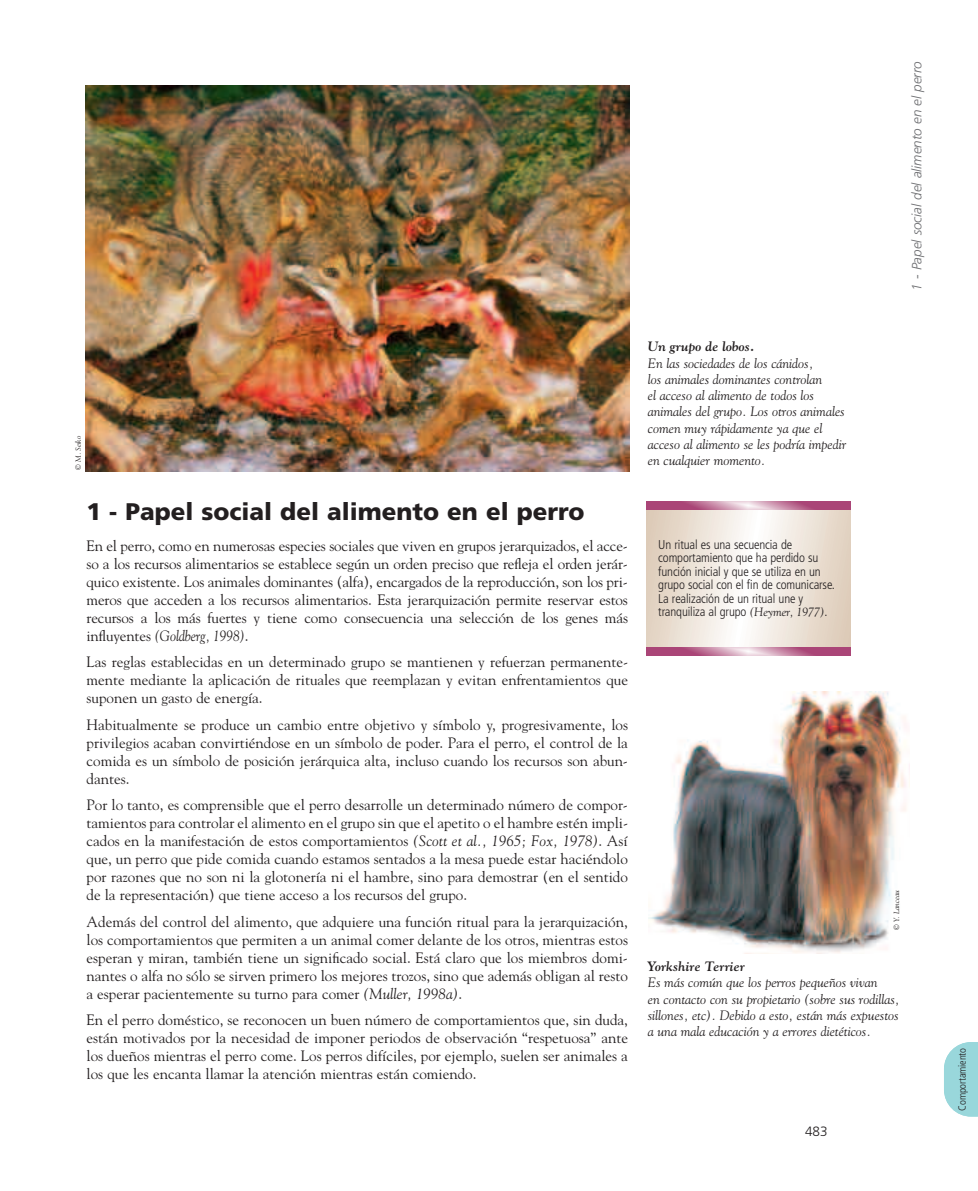
<style>
.page{position:relative;width:978px;height:1191px;background:#fff}
.page>*{position:absolute;margin:0;border:0;box-sizing:border-box;transform-origin:0 0}
.t1{font:900 24px "Frutiger";color:#231f20}
.t2{font:15px/18px "Goudy";color:#231f20;text-align:justify}
.t3{font:italic 13.5px/16.2px "Goudy";color:#231f20}
.t4{font:italic 300 13.5px "Frutiger";color:#6c6d70}
.t5{font:italic 700 13.5px "Goudy";color:#231f20}
.t6{font:300 13.5px "Frutiger";color:#231f20}
.t7{font:300 condensed 12.75px/13.5px "Frutiger";letter-spacing:-.01em;color:#231f20}
.t8{font:300 condensed 10.5px "Frutiger";letter-spacing:-.015em;color:#231f20}
.t9{font:italic 7.5px "Goudy";color:#231f20}
.s1{font-style:italic}
.s2{font-family:"Goudy";font-weight:400;font-style:italic;font-stretch:normal;font-size:12px}
</style>
<div class="page">
<img style="left:85px;top:85px;width:544px;height:386px">
<img style="left:649px;top:692px;width:261px;height:261px">
<svg style="left:646px;top:501px;width:204px;height:154px"></svg>
<svg style="left:944px;top:1042px;width:34px;height:74px;background:#a4dbdf"></svg>
<p class="t4" style="left:911px;top:291px;width:231px;rotate:-90deg">1 - Papel social del alimento en el perro</p>
<p class="t9" style="left:74px;top:470px;width:35px;rotate:-90deg">© M. Seiko</p>
<h1 class="t1" style="left:87px;top:502px;width:499px">1 - Papel social del alimento en el perro</h1>
<p class="t2" style="left:87px;top:536px;width:543px">En el perro, como en numerosas especies sociales que viven en grupos jerarquizados, el acce&shy;so a los recursos alimentarios se establece según un orden preciso que refleja el orden jerár&shy;quico existente. Los animales dominantes (alfa), encargados de la reproducción, son los pri&shy;meros que acceden a los recursos alimentarios. Esta jerarquización permite reservar estos recursos a los más fuertes y tiene como consecuencia una selección de los genes más influyentes <span class="s1">(Goldberg, 1998)</span>.</p>
<p class="t2" style="left:87px;top:653px;width:543px">Las reglas establecidas en un determinado grupo se mantienen y refuerzan permanente&shy;mente mediante la aplicación de rituales que reemplazan y evitan enfrentamientos que suponen un gasto de energía.</p>
<p class="t2" style="left:87px;top:715px;width:543px">Habitualmente se produce un cambio entre objetivo y símbolo y, progresivamente, los privilegios acaban convirtiéndose en un símbolo de poder. Para el perro, el control de la comida es un símbolo de posición jerárquica alta, incluso cuando los recursos son abun&shy;dantes.</p>
<p class="t2" style="left:87px;top:796px;width:543px">Por lo tanto, es comprensible que el perro desarrolle un determinado número de compor&shy;tamientos para controlar el alimento en el grupo sin que el apetito o el hambre estén impli&shy;cados en la manifestación de estos comportamientos <span class="s1">(Scott et al., 1965; Fox, 1978)</span>. Así que, un perro que pide comida cuando estamos sentados a la mesa puede estar haciéndolo por razones que no son ni la glotonería ni el hambre, sino para demostrar (en el sentido de la representación) que tiene acceso a los recursos del grupo.</p>
<p class="t2" style="left:87px;top:912px;width:543px">Además del control del alimento, que adquiere una función ritual para la jerarquización, los comportamientos que permiten a un animal comer delante de los otros, mientras estos esperan y miran, también tiene un significado social. Está claro que los miembros domi&shy;nantes o alfa no sólo se sirven primero los mejores trozos, sino que además obligan al resto a esperar pacientemente su turno para comer <span class="s1">(Muller, 1998a)</span>.</p>
<p class="t2" style="left:87px;top:1011px;width:543px">En el perro doméstico, se reconocen un buen número de comportamientos que, sin duda, están motivados por la necesidad de imponer periodos de observación “respetuosa” ante los dueños mientras el perro come. Los perros difíciles, por ejemplo, suelen ser animales a los que les encanta llamar la atención mientras están comiendo.</p>
<p class="t5" style="left:648px;top:339px;width:108px">Un grupo de lobos.</p>
<p class="t3" style="left:648px;top:355px;width:200px">En las sociedades de los cánidos,<br>los animales dominantes controlan<br>el acceso al alimento de todos los animales del grupo. Los otros animales comen muy rápidamente ya que el acceso al alimento se les podría impedir en cualquier momento.</p>
<p class="t7" style="left:658px;top:538px;width:178px">Un ritual es una secuencia de comportamiento que ha perdido su función inicial y que se utiliza en un grupo social con el fin de comunicarse.<br>La realización de un ritual une y tranquiliza al grupo <span class="s2">(Heymer, 1977)</span>.</p>
<p class="t9" style="left:892px;top:930px;width:41px;rotate:-90deg">© Y. Lanceau</p>
<p class="t5" style="left:648px;top:958px;width:99px">Yorkshire Terrier</p>
<p class="t3" style="left:648px;top:974px;width:253px">Es más común que los perros pequeños vivan<br>en contacto con su propietario (sobre sus rodillas, sillones, etc). Debido a esto, están más expuestos a una mala educación y a errores dietéticos.</p>
<p class="t6" style="left:805px;top:1126px;width:24px">483</p>
<p class="t8" style="left:958px;top:1110px;width:64px;rotate:-90deg">Comportamiento</p>
</div>
